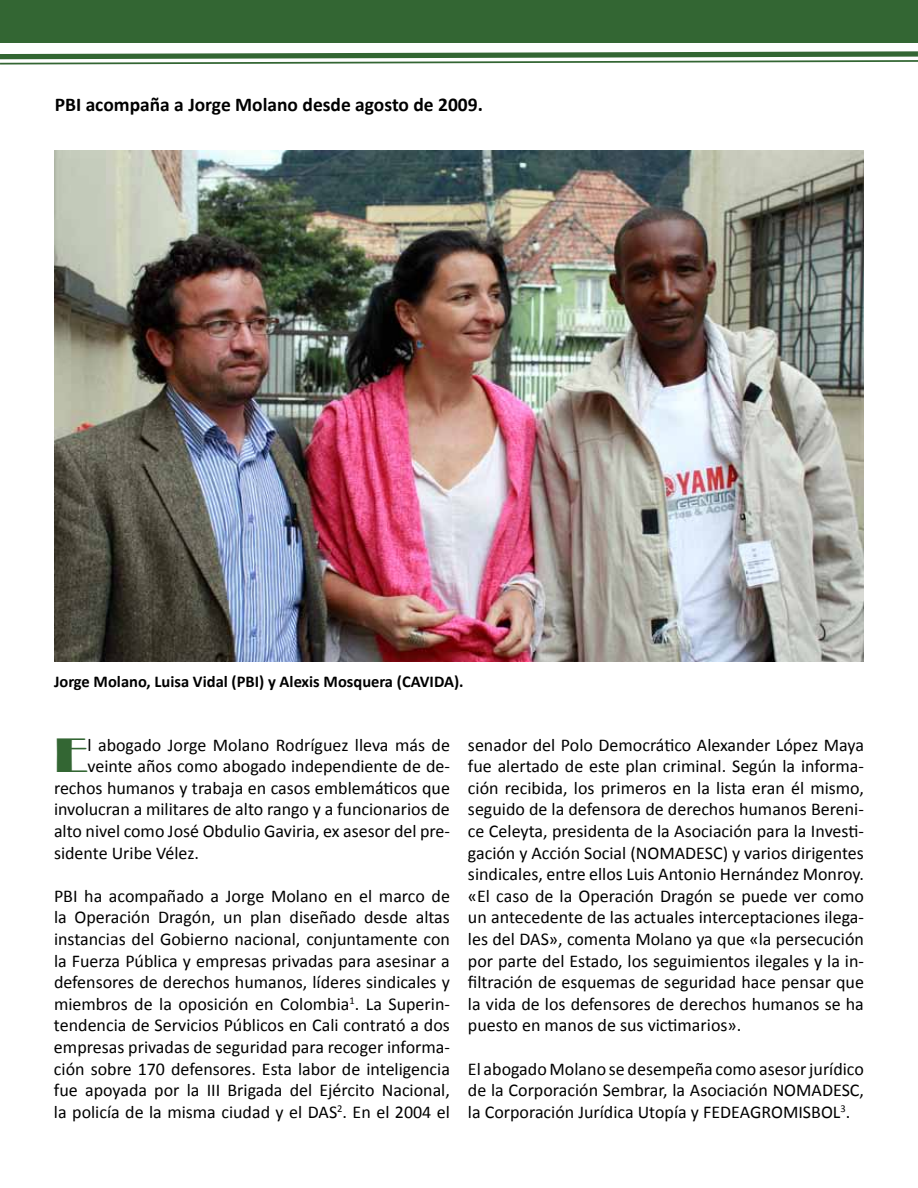
<style>
.page{position:relative;width:918px;height:1188px;background:#fff}
.page>*{position:absolute;margin:0;border:0;box-sizing:border-box;transform-origin:0 0}
.t1{font:49.95px "Broadway";color:#363}
.t2{font:700 19.5px "Calibri";color:#000}
.t3{font:18px/21.6px "Calibri";color:#000;text-align:justify}
.t4{font:700 16.5px "Calibri";color:#000}
</style>
<div class="page">
<img style="left:54px;top:150px;width:810px;height:512px">
<div style="left:0;top:0;width:918px;height:43px;background:#363"></div>
<svg style="left:0;top:51px;width:918px;height:14px"></svg>
<p class="t2" style="left:55px;top:92px;width:430px">PBI acompaña a Jorge Molano desde agosto de 2009.</p>
<p class="t4" style="left:54px;top:671px;width:411px">Jorge Molano, Luisa Vidal (PBI) y Alexis Mosquera (CAVIDA).</p>
<h1 class="t1" style="left:54px;top:727px;width:35px">E</h1>
<p class="t3" style="left:87px;top:733px;width:364px">l abogado Jorge Molano Rodríguez lleva más de</p>
<p class="t3" style="left:87px;top:754px;width:364px">veinte años como abogado independiente de de-</p>
<p class="t3" style="left:54px;top:776px;width:397px">rechos humanos y trabaja en casos emblemáticos que</p>
<p class="t3" style="left:54px;top:798px;width:397px">involucran a militares de alto rango y a funcionarios de</p>
<p class="t3" style="left:54px;top:819px;width:397px">alto nivel como José Obdulio Gaviria, ex asesor del pre-</p>
<p class="t3" style="left:54px;top:841px;width:147px">sidente Uribe Vélez.</p>
<p class="t3" style="left:54px;top:884px;width:397px">PBI ha acompañado a Jorge Molano en el marco de la Operación Dragón, un plan diseñado desde altas instancias del Gobierno nacional, conjuntamente con la Fuerza Pública y empresas privadas para asesinar a defensores de derechos humanos, líderes sindicales y miembros de la oposición en Colombia<sup>1</sup>. La Superin&shy;tendencia de Servicios Públicos en Cali contrató a dos empresas privadas de seguridad para recoger informa&shy;ción sobre 170 defensores. Esta labor de inteligencia fue apoyada por la III Brigada del Ejército Nacional, la policía de la misma ciudad y el DAS<sup>2</sup>. En el 2004 el</p>
<p class="t3" style="left:468px;top:733px;width:398px">senador del Polo Democrático Alexander López Maya fue alertado de este plan criminal. Según la informa&shy;ción recibida, los primeros en la lista eran él mismo, seguido de la defensora de derechos humanos Bereni&shy;ce Celeyta, presidenta de la Asociación para la Investi&shy;gación y Acción Social (NOMADESC) y varios dirigentes sindicales, entre ellos Luis Antonio Hernández Monroy. «El caso de la Operación Dragón se puede ver como un antecedente de las actuales interceptaciones ilega&shy;les del DAS», comenta Molano ya que «la persecución por parte del Estado, los seguimientos ilegales y la in&shy;filtración de esquemas de seguridad hace pensar que la vida de los defensores de derechos humanos se ha puesto en manos de sus victimarios».</p>
<p class="t3" style="left:468px;top:1057px;width:398px">El abogado Molano se desempeña como asesor jurídico de la Corporación Sembrar, la Asociación NOMADESC, la Corporación Jurídica Utopía y FEDEAGROMISBOL<sup>3</sup>.</p>
</div>
